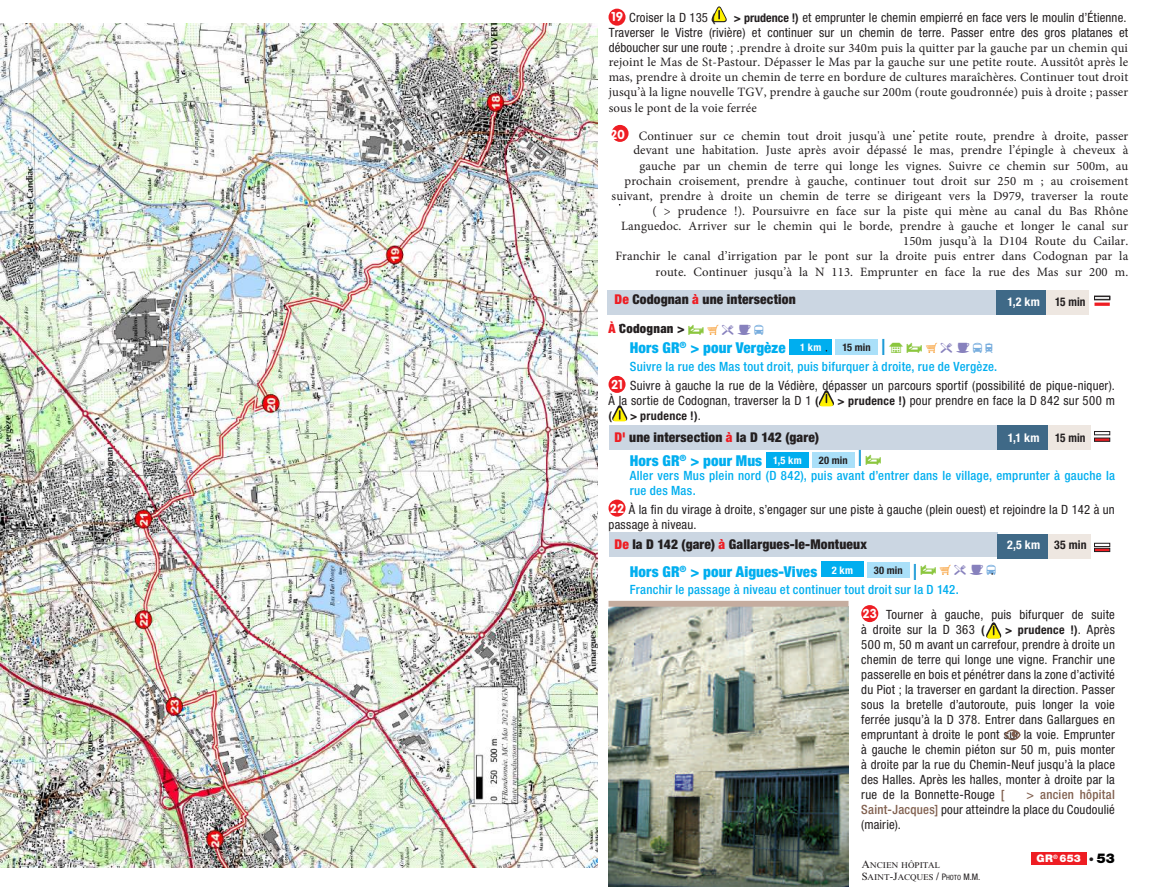
<style>
.page{position:relative;width:1149px;height:893px;background:#fff}
.page>*{position:absolute;margin:0;border:0;box-sizing:border-box;transform-origin:0 0}
.t1{font:900 condensed 15px "Helvetica Neue LT Std";letter-spacing:.01em;color:#00aeef}
.t2{font:900 condensed 13.5px "Helvetica Neue LT Std";letter-spacing:.01em;color:#231f20}
.t3{font:condensed 12.75px/15px "Helvetica Neue LT Std";letter-spacing:.015em;color:#231f20}
.t4{font:12.75px/15.1px "Minion Pro";letter-spacing:.01em;color:#231f20;text-align:justify}
.t5{font:500 condensed 12.75px/15px "Helvetica Neue LT Std";letter-spacing:.02em;color:#00aeef}
.t6{font:900 condensed 12.75px "Helvetica Neue LT Std";letter-spacing:.02em;color:#231f20}
.t7{font:700 condensed 12px "Helvetica Neue LT Std";letter-spacing:.025em;color:#231f20}
.t8{font:700 condensed 12px "Helvetica Neue LT Std";letter-spacing:.02em;color:#fff}
.t9{font:700 condensed 12px "Helvetica Neue LT Std";letter-spacing:.025em;color:#231f20;scale:.94 1}
.t10{font:700 condensed 10.5px "Helvetica Neue LT Std";letter-spacing:.015em;color:#231f20}
.t11{font:900 10.5px "Helvetica Neue LT Std";color:#fff}
.t12{font:8.4px/12px "Times New Roman MT Std SC800";color:#231f20}
.s1{font-weight:700;font-size:12px}
.s2{font-family:"Helvetica Neue LT Std";font-stretch:condensed}
.s3{font-family:"VAG Rounded Std";font-weight:700;color:#fff}
.s4{color:#ee1d23}
.s5{font-family:"FF Randonnee";font-weight:400;font-stretch:normal;color:#8bc63e}
.s6{font-family:"FF Randonnee";font-weight:400;font-stretch:normal;color:#f7931d}
.s7{font-family:"FF Randonnee";font-weight:400;font-stretch:normal;color:#8781bd}
.s8{font-family:"FF Randonnee";font-weight:400;font-stretch:normal;color:#79aede}
.s9{font-weight:400;font-size:22.5px;color:#1b9ad7}
.s10{font-family:"FF Randonnee";font-weight:400;font-stretch:normal;font-size:12.75px;color:#8bc63e}
.s11{font-family:"FF Randonnee";font-weight:400;font-stretch:normal;font-size:12.75px;color:#f7931d}
.s12{font-family:"FF Randonnee";font-weight:400;font-stretch:normal;font-size:12.75px;color:#8781bd}
.s13{font-family:"FF Randonnee";font-weight:400;font-stretch:normal;font-size:12.75px;color:#79aede}
.s14{font-weight:500;color:#00aeef}
.s15{font-family:"VAG Rounded Std";font-weight:700;font-stretch:normal;color:#fff}
.s16{font-weight:400;font-size:12.75px}
.s17{color:#231f20}
.s18{font-weight:400;color:#231f20}
.s19{font-weight:500;color:#81604f}
.s20{font-size:10.5px}
.s21{font-family:"Helvetica Neue LT Std Cn SC800";font-size:9px}
.s22{font-family:"Helvetica Neue LT Std Cn SC800";font-size:7.2px}
.s23{font-weight:400;font-stretch:condensed;color:#231f20}
.s24{font-size:13.5px;color:#000}
</style>
<div class="page">
<div style="left:1030px;top:852px;width:56px;height:13px;background:#ee1d23"></div>
<div style="left:608px;top:9px;width:17px;height:17px;background:#ee1d23;border-radius:50%"></div>
<svg style="left:711px;top:6px;width:16px;height:16px"></svg>
<div style="left:611px;top:125px;width:17px;height:17px;background:#ee1d23;border-radius:50%"></div>
<div style="left:607px;top:290px;width:388px;height:25px;background:#cbd6e2"></div>
<div style="left:995px;top:290px;width:51px;height:25px;background:#3f6987"></div>
<div style="left:1046px;top:290px;width:42px;height:25px;background:#eee7e1"></div>
<svg style="left:1094px;top:295px;width:16px;height:11px"></svg>
<div style="left:789px;top:340px;width:42px;height:15px;background:#00aeef"></div>
<div style="left:835px;top:340px;width:42px;height:15px;background:#aae0f9"></div>
<div style="left:608px;top:376px;width:17px;height:17px;background:#ee1d23;border-radius:50%"></div>
<svg style="left:818px;top:390px;width:16px;height:16px"></svg>
<svg style="left:612px;top:405px;width:15px;height:16px"></svg>
<div style="left:608px;top:425px;width:389px;height:25px;background:#cbd6e2"></div>
<div style="left:997px;top:425px;width:50px;height:25px;background:#3f6987"></div>
<div style="left:1047px;top:425px;width:43px;height:25px;background:#eee7e1"></div>
<svg style="left:1094px;top:431px;width:16px;height:11px"></svg>
<div style="left:765px;top:453px;width:43px;height:15px;background:#00aeef"></div>
<div style="left:811px;top:453px;width:43px;height:15px;background:#aae0f9"></div>
<div style="left:608px;top:500px;width:17px;height:17px;background:#ee1d23;border-radius:50%"></div>
<div style="left:608px;top:532px;width:389px;height:25px;background:#cbd6e2"></div>
<div style="left:997px;top:534px;width:50px;height:25px;background:#3f6987"></div>
<div style="left:1047px;top:534px;width:43px;height:25px;background:#eee7e1"></div>
<svg style="left:1094px;top:542px;width:16px;height:10px"></svg>
<div style="left:821px;top:561px;width:42px;height:16px;background:#00aeef"></div>
<div style="left:866px;top:563px;width:43px;height:15px;background:#aae0f9"></div>
<div style="left:861px;top:605px;width:17px;height:17px;background:#ee1d23;border-radius:50%"></div>
<svg style="left:986px;top:622px;width:15px;height:17px"></svg>
<svg style="left:1004px;top:729px;width:16px;height:11px"></svg>
<img style="left:608px;top:607px;width:240px;height:279px">
<div style="left:608px;top:601px;width:240px;height:6px;background:#c5ad9f;border:2px solid #c5ad9f"></div>
<img style="left:1px;top:24px;width:596px;height:843px">
<p class="t3" style="left:608px;top:11px;width:521px;line-height:14.2px;text-align:right"><span class="s1">&gt; prudence !)</span> et emprunter le chemin empierré en face vers le moulin d’Étienne.<br>Traverser le Vistre (rivière) et continuer sur un chemin de terre. Passer entre des gros platanes et</p>
<p class="t4" style="left:608px;top:40px;width:521px"><span class="s2">déboucher sur une route ; .</span>prendre à droite sur 340m puis la quitter par la gauche par un chemin qui rejoint le Mas de St-Pastour. Dépasser le Mas par la gauche sur une petite route. Aussitôt après le mas, prendre à droite un chemin de terre en bordure de cultures maraîchères. Continuer tout droit jusqu’à la ligne nouvelle TGV, prendre à gauche sur 200m (route goudronnée) puis à droite ; passer sous le pont de la voie ferrée</p>
<p class="t4" style="left:610px;top:128px;width:519px;text-align:right"><span class="s3">20</span> Continuer sur ce chemin tout droit jusqu'à une petite route, prendre à droite, passer devant une habitation. Juste après avoir dépassé le mas, prendre l’épingle à cheveux à gauche par un chemin de terre qui longe les vignes. Suivre ce chemin sur 500m, au prochain croisement, prendre à gauche, continuer tout droit sur 250 m ; au croisement suivant, prendre à droite un chemin de terre se dirigeant vers la D979, traverser la route ( &gt; prudence !). Poursuivre en face sur la piste qui mène au canal du Bas Rhône Languedoc. Arriver sur le chemin qui le borde, prendre à gauche et longer le canal sur 150m jusqu’à la D104 Route du Cailar.<br>Franchir le canal d’irrigation par le pont sur la droite puis entrer dans Codognan par la route. Continuer jusqu’à la N 113. Emprunter en face la rue des Mas sur 200 m.</p>
<p class="t2" style="left:614px;top:290px;width:183px"><span class="s4">De</span> Codognan <span class="s4">à</span> une intersection</p>
<p class="t8" style="left:1007px;top:295px;width:34px">1,2 km</p>
<p class="t9" style="left:1054px;top:295px;width:34px">15 min</p>
<p class="t6" style="left:608px;top:321px;width:157px"><span class="s4">À</span> Codognan &gt; <span class="s5">9</span> <span class="s6">3</span> <span class="s7">7 2</span> <span class="s8">4</span></p>
<p class="t1" style="left:629px;top:339px;width:193px">Hors GR<sup>®</sup> &gt; pour Vergèze <sup>1</sup> <sup>km</sup></p>
<p class="t10" style="left:842px;top:341px;width:152px">15 min <span class="s9">I</span> <span class="s10">1 9</span> <span class="s11">3</span> <span class="s12">7 2</span> <span class="s13">4 5</span></p>
<p class="t3" style="left:611px;top:357px;width:505px;line-height:18.8px;text-indent:19px"><span class="s14">Suivre la rue des Mas tout droit, puis bifurquer à droite, rue de Vergèze.<br></span><span class="s15">21</span> Suivre à gauche la rue de la Védière, dépasser un parcours sportif (possibilité de pique-niquer).</p>
<p class="t3" style="left:608px;top:393px;width:212px">À la sortie de Codognan, traverser la D 1 <span class="s1">(</span></p>
<p class="t3" style="left:837px;top:393px;width:279px"><span class="s1">&gt; prudence !)</span> pour prendre en face la D 842 sur 500 m</p>
<p class="t7" style="left:608px;top:408px;width:5px">(</p>
<p class="t7" style="left:630px;top:408px;width:72px">&gt; prudence !)<span class="s16">.</span></p>
<p class="t2" style="left:614px;top:429px;width:206px"><span class="s4">D'</span> une intersection <span class="s4">à</span> la D 142 (gare)</p>
<p class="t8" style="left:1007px;top:430px;width:33px">1,1 km</p>
<p class="t9" style="left:1054px;top:430px;width:34px">15 min</p>
<p class="t1" style="left:629px;top:452px;width:173px">Hors GR<sup>®</sup> &gt; pour Mus <sup>1,5</sup> <sup>km</sup></p>
<p class="t10" style="left:818px;top:454px;width:64px">20 min <span class="s9">I</span> <span class="s10">9</span></p>
<p class="t5" style="left:629px;top:468px;width:486px">Aller vers Mus plein nord (D 842), puis avant d’entrer dans le village, emprunter à gauche la rue des Mas.</p>
<p class="t3" style="left:608px;top:502px;width:507px"><span class="s15">22</span> À la fin du virage à droite, s’engager sur une piste à gauche (plein ouest) et rejoindre la D 142 à un passage à niveau.</p>
<p class="t2" style="left:614px;top:536px;width:254px"><span class="s4">De</span> la D 142 (gare) <span class="s4">à</span> Gallargues-le-Montueux</p>
<p class="t8" style="left:1006px;top:538px;width:81px">2,5 km <span class="s17">35 min</span></p>
<p class="t1" style="left:629px;top:562px;width:224px">Hors GR<sup>®</sup> &gt; pour Aigues-Vives <sup>2</sup> <sup>km</sup></p>
<p class="t10" style="left:873px;top:564px;width:124px">30 min <span class="s9">I</span><span class="s10">9</span><span class="s11">3</span> <span class="s12">7 2</span> <span class="s13">4</span></p>
<p class="t5" style="left:862px;top:577px;width:254px;line-height:24.8px;text-indent:-233px">Franchir le passage à niveau et continuer tout droit sur la D 142.<br><span class="s15">23</span> <span class="s18">Tourner à gauche, puis bifurquer de suite</span></p>
<p class="t3" style="left:861px;top:622px;width:125px">à droite sur la D 363 <span class="s1">(</span></p>
<p class="t7" style="left:1004px;top:623px;width:111px">&gt; prudence !)<span class="s16">. Après</span></p>
<p class="t3" style="left:861px;top:637px;width:255px;text-align:justify">500 m, 50 m avant un carrefour, prendre à droite un chemin de terre qui longe une vigne. Franchir une passerelle en bois et pénétrer dans la zone d’activité du Piot ; la traverser en gardant la direction. Passer sous la bretelle d’autoroute, puis longer la voie ferrée jusqu’à la D 378. Entrer dans Gallargues en empruntant à droite le pont sur la voie. Emprunter à gauche le chemin piéton sur 50 m, puis monter à droite par la rue du Chemin-Neuf jusqu’à la place des Halles. Après les halles, monter à droite par la rue de la Bonnette-Rouge <span class="s19">[</span></p>
<p class="t3" style="left:611px;top:10px;width:105px"><span class="s15">19</span> Croiser la D 135 <span class="s1">(</span></p>
<p class="t3" style="left:861px;top:787px;width:255px;text-align:justify;text-indent:165px"><span class="s19">&gt; ancien hôpital Saint-Jacques]</span> pour atteindre la place du Coudoulié (mairie).</p>
<p class="t12" style="left:861px;top:859px;width:120px"><span class="s20">A</span>NCIEN HÔPITAL<br><span class="s20">S</span>AINT<span class="s20">-J</span>ACQUES <span class="s20">/</span> <span class="s21">P</span><span class="s22">hoto</span> <span class="s21">M.M.</span></p>
<p class="t11" style="left:1036px;top:852px;width:80px">GR<sup>®</sup> 653 <span class="s23">•</span> <span class="s24">53</span></p>
</div>
